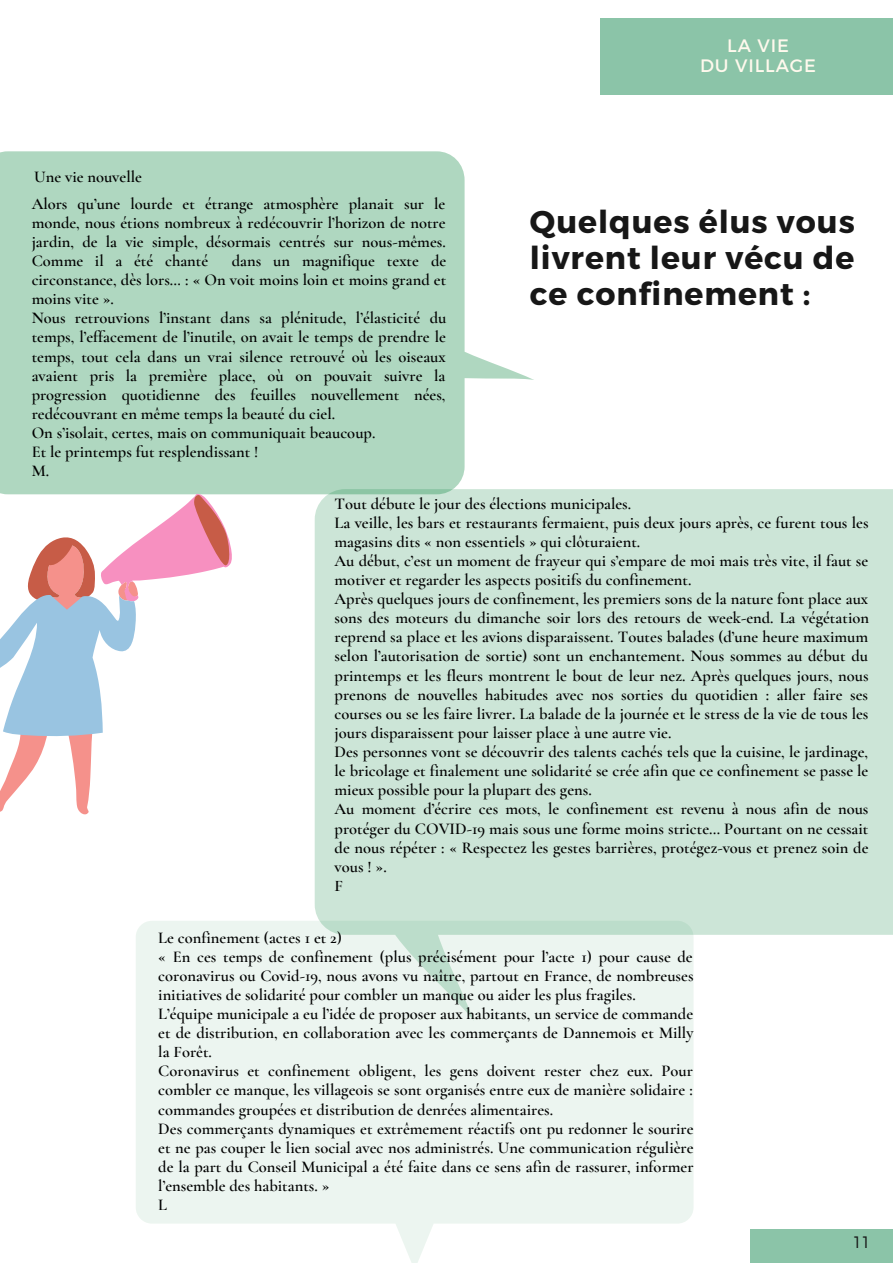
<style>
.page{position:relative;width:893px;height:1264px;background:#fff}
.page>*{position:absolute;margin:0;border:0;box-sizing:border-box;transform-origin:0 0}
.t1{font:700 31.5px/36px "Montserrat";letter-spacing:.03em;color:#171717;text-align:justify}
.t2{font:18px/20.2px "Montserrat";letter-spacing:.05em;color:#fff9ed;text-align:center}
.t3{font:600 16.5px/19px "Cormorant Garamond";color:#000}
.t4{font:300 16.5px "Montserrat";color:#171717}
</style>
<div class="page">
<svg style="left:0;top:151px;width:534px;height:343px;background:#b9dcc7"></svg>
<div style="left:315px;top:489px;width:577px;height:532px;background:#cce5d7"></div>
<svg style="left:0;top:494px;width:232px;height:320px"></svg>
<div style="left:600px;top:18px;width:292px;height:77px;background:#8bc4a8"></div>
<svg style="left:136px;top:920px;width:557px;height:342px;background:#ecf5f0"></svg>
<div style="left:750px;top:1228px;width:142px;height:34px;background:#8bc4a8"></div>
<p class="t3" style="left:34px;top:167px;width:109px">Une vie nouvelle</p>
<p class="t3" style="left:32px;top:194px;width:415px;text-align:justify">Alors qu’une lourde et étrange atmosphère planait sur le monde, nous étions nombreux à redécouvrir l’horizon de notre jardin, de la vie simple, désormais centrés sur nous-mêmes.<br>Comme il a été chanté</p>
<p class="t3" style="left:32px;top:251px;width:416px;text-indent:200px">dans un magnifique texte de circonstance, dès lors… : « On voit moins loin et moins grand et moins vite ».<br>Nous retrouvions l’instant dans sa plénitude, l’élasticité du temps, l’effacement de l’inutile, on avait le temps de prendre le temps, tout cela dans un vrai silence retrouvé où les oiseaux avaient pris la première place, où on pouvait suivre la progression quotidienne des feuilles nouvellement nées, redécouvrant en même temps la beauté du ciel.<br>On s’isolait, certes, mais on communiquait beaucoup.<br>Et le printemps fut resplendissant !<br>M.</p>
<p class="t2" style="left:700px;top:35px;width:118px">LA VIE<br>DU VILLAGE</p>
<h1 class="t1" style="left:530px;top:202px;width:326px">Quelques élus vous livrent leur vécu de ce confinement :</h1>
<p class="t3" style="left:334px;top:493px;width:536px">Tout débute le jour des élections municipales.<br>La veille, les bars et restaurants fermaient, puis deux jours après, ce furent tous les magasins dits « non essentiels » qui clôturaient.<br>Au début, c’est un moment de frayeur qui s’empare de moi mais très vite, il faut se motiver et regarder les aspects positifs du confinement.<br>Après quelques jours de confinement, les premiers sons de la nature font place aux sons des moteurs du dimanche soir lors des retours de week-end. La végétation reprend sa place et les avions disparaissent. Toutes balades (d’une heure maximum selon l’autorisation de sortie) sont un enchantement. Nous sommes au début du printemps et les fleurs montrent le bout de leur nez. Après quelques jours, nous prenons de nouvelles habitudes avec nos sorties du quotidien : aller faire ses courses ou se les faire livrer. La balade de la journée et le stress de la vie de tous les jours disparaissent pour laisser place à une autre vie.<br>Des personnes vont se découvrir des talents cachés tels que la cuisine, le jardinage, le bricolage et finalement une solidarité se crée afin que ce confinement se passe le mieux possible pour la plupart des gens.<br>Au moment d’écrire ces mots, le confinement est revenu à nous afin de nous protéger du COVID-19 mais sous une forme moins stricte… Pourtant on ne cessait de nous répéter : « Respectez les gestes barrières, protégez-vous et prenez soin de vous ! ».<br>F</p>
<p class="t3" style="left:158px;top:927px;width:536px">Le confinement (actes 1 et 2)<br>« En ces temps de confinement (plus précisément pour l’acte 1) pour cause de coronavirus ou Covid-19, nous avons vu naître, partout en France, de nombreuses initiatives de solidarité pour combler un manque ou aider les plus fragiles.<br>L’équipe municipale a eu l’idée de proposer aux habitants, un service de commande et de distribution, en collaboration avec les commerçants de Dannemois et Milly la Forêt.<br>Coronavirus et confinement obligent, les gens doivent rester chez eux. Pour combler ce manque, les villageois se sont organisés entre eux de manière solidaire : commandes groupées et distribution de denrées alimentaires.<br>Des commerçants dynamiques et extrêmement réactifs ont pu redonner le sourire et ne pas couper le lien social avec nos administrés. Une communication régulière de la part du Conseil Municipal a été faite dans ce sens afin de rassurer, informer l’ensemble des habitants. »<br>L</p>
<p class="t4" style="left:854px;top:1231px;width:16px">11</p>
</div>
